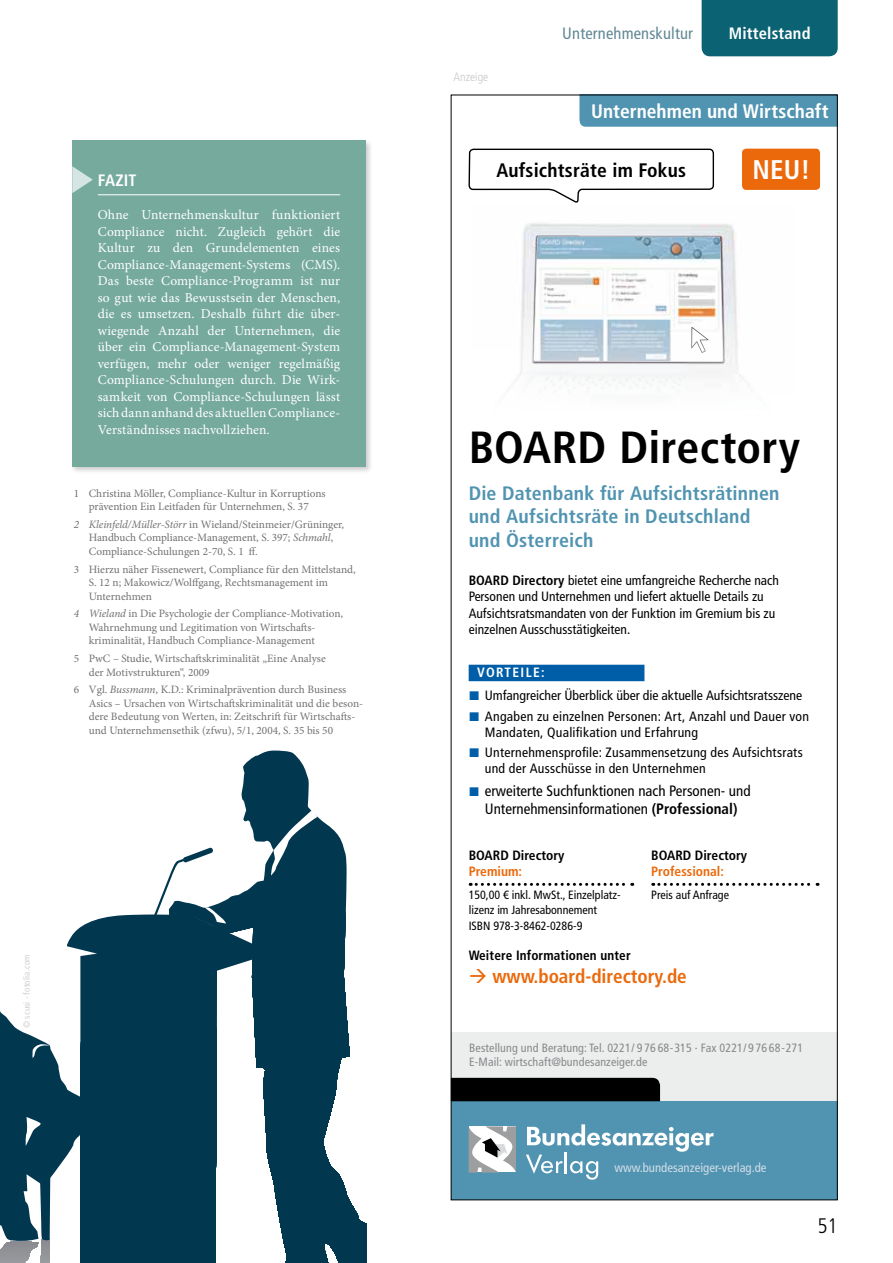
<style>
.page{position:relative;width:893px;height:1263px;background:#fff}
.page>*{position:absolute;margin:0;border:0;box-sizing:border-box;transform-origin:0 0}
.t1{font:700 condensed 45px "Frutiger LT";letter-spacing:.005em;color:#000}
.t2{font:700 condensed 27px "Frutiger LT";color:#fff}
.t3{font:300 condensed 21px "Frutiger LT Std";color:#000}
.t4{font:700 condensed 19.5px/23.4px "Frutiger LT";letter-spacing:.01em;color:#5194b1}
.t5{font:700 condensed 19.5px "Frutiger";color:#fff}
.t6{font:700 condensed 19.5px "Frutiger LT";color:#eb690b}
.t7{font:700 condensed 19.5px "Frutiger";letter-spacing:.01em;color:#000}
.t8{font:condensed 16.5px "Frutiger LT Std";letter-spacing:.01em;color:#618895}
.t9{font:700 condensed 16.5px "Frutiger LT Std";letter-spacing:.01em;color:#fff}
.t10{font:condensed 15px/18px "Frutiger LT";color:#000}
.t11{font:13.5px/16.5px "Minion Pro";letter-spacing:.01em;color:#fff;text-align:justify}
.t12{font:condensed 13.5px/16.2px "Frutiger LT";color:#000}
.t13{font:condensed 13.5px "Frutiger LT";letter-spacing:.02em;color:#000}
.t14{font:700 condensed 13.5px "Frutiger";color:#000}
.t15{font:700 condensed 13.5px "Frutiger LT";letter-spacing:.01em;color:#000}
.t16{font:700 condensed 13.5px "Frutiger";color:#eb690b}
.t17{font:700 condensed 13.5px "Frutiger";letter-spacing:.1em;color:#fff}
.t18{font:condensed 12.75px "Frutiger LT";color:#d2dee7}
.t19{font:condensed 12px/14.4px "Frutiger";letter-spacing:.01em;color:#87888a}
.t20{font:condensed 12px/14.4px "Frutiger";color:#000}
.t21{font:300 condensed 12px "Frutiger LT Std";color:#c6c7c8}
.t22{font:11.25px/13.5px "Minion Pro";color:#707172}
.t23{font:condensed 9px "Frutiger LT Std";letter-spacing:.02em;color:#c6c7c8}
.s1{font-style:italic}
.s2{font-weight:700}
.s3{font-family:"Frutiger LT"}
</style>
<div class="page">
<div style="left:702px;top:0;width:136px;height:56px;background:#0b6272"></div>
<svg style="left:241px;top:750px;width:70px;height:60px;fill:#01374f"></svg>
<svg style="left:0;top:810px;width:367px;height:453px"></svg>
<div style="left:71px;top:139px;width:303px;height:336px;background:#000;opacity:.2"></div>
<div style="left:72px;top:140px;width:294px;height:327px;background:#76aa9d"></div>
<hr style="left:98px;top:195px;width:242px;height:1px;background:#fff">
<svg style="left:72px;top:166px;width:21px;height:27px"></svg>
<div style="left:451px;top:1032px;width:387px;height:99px;background:#eceded"></div>
<div style="left:579px;top:97px;width:257px;height:30px;background:#5194b1"></div>
<img style="left:521px;top:223px;width:58px;height:126px">
<img style="left:579px;top:223px;width:156px;height:31px">
<img style="left:687px;top:254px;width:62px;height:131px">
<img style="left:516px;top:349px;width:117px;height:40px">
<svg style="left:534px;top:236px;width:189px;height:126px"></svg>
<div style="left:469px;top:665px;width:175px;height:16px;background:#005ea8"></div>
<div style="left:742px;top:149px;width:78px;height:41px;background:#eb690b;border-radius:4px"></div>
<svg style="left:468px;top:148px;width:247px;height:55px"></svg>
<svg style="left:470px;top:883px;width:163px;height:3px"></svg>
<div style="left:451px;top:1101px;width:387px;height:99px;background:#5194b1"></div>
<div style="left:453px;top:1078px;width:207px;height:23px;background:#000"></div>
<svg style="left:526px;top:1124px;width:187px;height:56px"></svg>
<svg style="left:469px;top:1126px;width:47px;height:46px"></svg>
<svg style="left:653px;top:883px;width:165px;height:3px"></svg>
<div style="left:615px;top:1162px;width:151px;height:13px;background:#5194b1"></div>
<h3 class="t9" style="left:98px;top:171px;width:40px">FAZIT</h3>
<p class="t11" style="left:98px;top:207px;width:244px">Ohne Unternehmenskultur funktioniert Compliance nicht. Zugleich gehört die Kultur zu den Grundelementen eines Compliance-Management-Systems (CMS).<br>Das beste Compliance-Programm ist nur so gut wie das Bewusstsein der Menschen, die es umsetzen. Deshalb führt die über&shy;wiegende Anzahl der Unternehmen, die über ein Compliance-Management-System verfügen, mehr oder weniger regelmäßig Compliance-Schulungen durch. Die Wirk&shy;samkeit von Compliance-Schulungen lässt sich dann anhand des aktuellen Compliance-Verständnisses nachvollziehen.</p>
<p class="t22" style="left:74px;top:486px;width:253px;text-align:center">1 Christina Möller, Compliance-Kultur in Korruptions prävention Ein Leitfaden für Unternehmen, S. 37</p>
<p class="t22" style="left:89px;top:518px;width:257px;text-indent:-15px"><span class="s1">2 Kleinfeld/Müller-Störr</span> in Wieland/Steinmeier/Grüninger,<br>Handbuch Compliance-Management, S. 397; <span class="s1">Schmahl</span>,<br>Compliance-Schulungen 2-70, S. 1 ff.</p>
<p class="t22" style="left:89px;top:562px;width:268px;text-indent:-15px">3 Hierzu näher Fissenewert, Compliance für den Mittelstand,<br>S. 12 n; Makowicz/Wolffgang, Rechtsmanagement im<br>Unternehmen</p>
<p class="t22" style="left:89px;top:607px;width:256px;text-indent:-15px"><span class="s1">4 Wieland</span> in Die Psychologie der Compliance-Motivation,<br>Wahrnehmung und Legitimation von Wirtschafts&shy;kriminalität, Handbuch Compliance-Management</p>
<p class="t22" style="left:89px;top:652px;width:239px;text-indent:-15px">5 PwC – Studie, Wirtschaftskriminalität „Eine Analyse der Motivstrukturen“, 2009</p>
<p class="t22" style="left:89px;top:683px;width:276px;text-indent:-15px">6 Vgl. <span class="s1">Bussmann</span>, K.D.: Kriminalprävention durch Business Asics – Ursachen von Wirtschaftskriminalität und die beson&shy;dere Bedeutung von Werten, in: Zeitschrift für Wirtschafts&shy;und Unternehmensethik (zfwu), 5/1, 2004, S. 35 bis 50</p>
<p class="t23" style="left:21px;top:1028px;width:75px;rotate:-90deg">© scusi - fotolia.com</p>
<p class="t21" style="left:453px;top:70px;width:36px">Anzeige</p>
<h3 class="t8" style="left:562px;top:23px;width:132px">Unternehmenskultur</h3>
<h3 class="t9" style="left:729px;top:23px;width:83px">Mittelstand</h3>
<h3 class="t5" style="left:591px;top:100px;width:239px">Unternehmen und Wirtschaft</h3>
<h3 class="t7" style="left:496px;top:158px;width:191px">Aufsichtsräte im Fokus</h3>
<h2 class="t2" style="left:753px;top:154px;width:59px">NEU!</h2>
<h1 class="t1" style="left:469px;top:421px;width:333px">BOARD Directory</h1>
<h3 class="t4" style="left:469px;top:481px;width:312px">Die Datenbank für Aufsichtsrätinnen und Aufsichtsräte in Deutschland und Österreich</h3>
<p class="t12" style="left:469px;top:573px;width:312px"><span class="s2">BOARD Directory</span> bietet eine umfangreiche Recherche nach Personen und Unternehmen und liefert aktuelle Details zu Aufsichtsratsmandaten von der Funktion im Gremium bis zu einzelnen Ausschusstätigkeiten.</p>
<p class="t17" style="left:477px;top:665px;width:69px">VORTEILE:</p>
<p class="t12" style="left:485px;top:685px;width:326px;line-height:20.4px">Umfangreicher Überblick über die aktuelle Aufsichtsratsszene<br>Angaben zu einzelnen Personen: Art, Anzahl und Dauer von</p>
<p class="t12" style="left:485px;top:722px;width:320px;line-height:20.4px">Mandaten, Qualifikation und Erfahrung<br>Unternehmensprofile: Zusammensetzung des Aufsichtsrats</p>
<p class="t13" style="left:485px;top:761px;width:223px">und der Ausschüsse in den Unternehmen</p>
<h3 class="t10" style="left:485px;top:781px;width:267px">erweiterte Suchfunktionen nach Personen- und<br>Unternehmensinformationen <span class="s2">(Professional)</span></h3>
<p class="t14" style="left:469px;top:847px;width:97px">BOARD Directory</p>
<p class="t16" style="left:469px;top:864px;width:55px">Premium:</p>
<p class="t20" style="left:469px;top:888px;width:154px">150,00 <span class="s3">€</span> inkl. MwSt., Einzelplatz&shy;lizenz im Jahresabonnement</p>
<p class="t20" style="left:469px;top:919px;width:115px">ISBN 978-3-8462-0286-9</p>
<p class="t15" style="left:469px;top:947px;width:164px">Weitere Informationen unter</p>
<h3 class="t6" style="left:469px;top:965px;width:220px">→ www.board-directory.de</h3>
<p class="t14" style="left:651px;top:847px;width:97px">BOARD Directory</p>
<p class="t16" style="left:651px;top:864px;width:74px">Professional:</p>
<p class="t20" style="left:651px;top:888px;width:79px">Preis auf Anfrage</p>
<p class="t19" style="left:469px;top:1040px;width:336px">Bestellung und Beratung: Tel. 0221/ 9 76 68-315 · Fax 0221/9 76 68-271<br>E-Mail: wirtschaft@bundesanzeiger.de</p>
<p class="t18" style="left:614px;top:1160px;width:154px">www.bundesanzeiger-verlag.de</p>
<h3 class="t3" style="left:817px;top:1214px;width:22px">51</h3>
</div>
